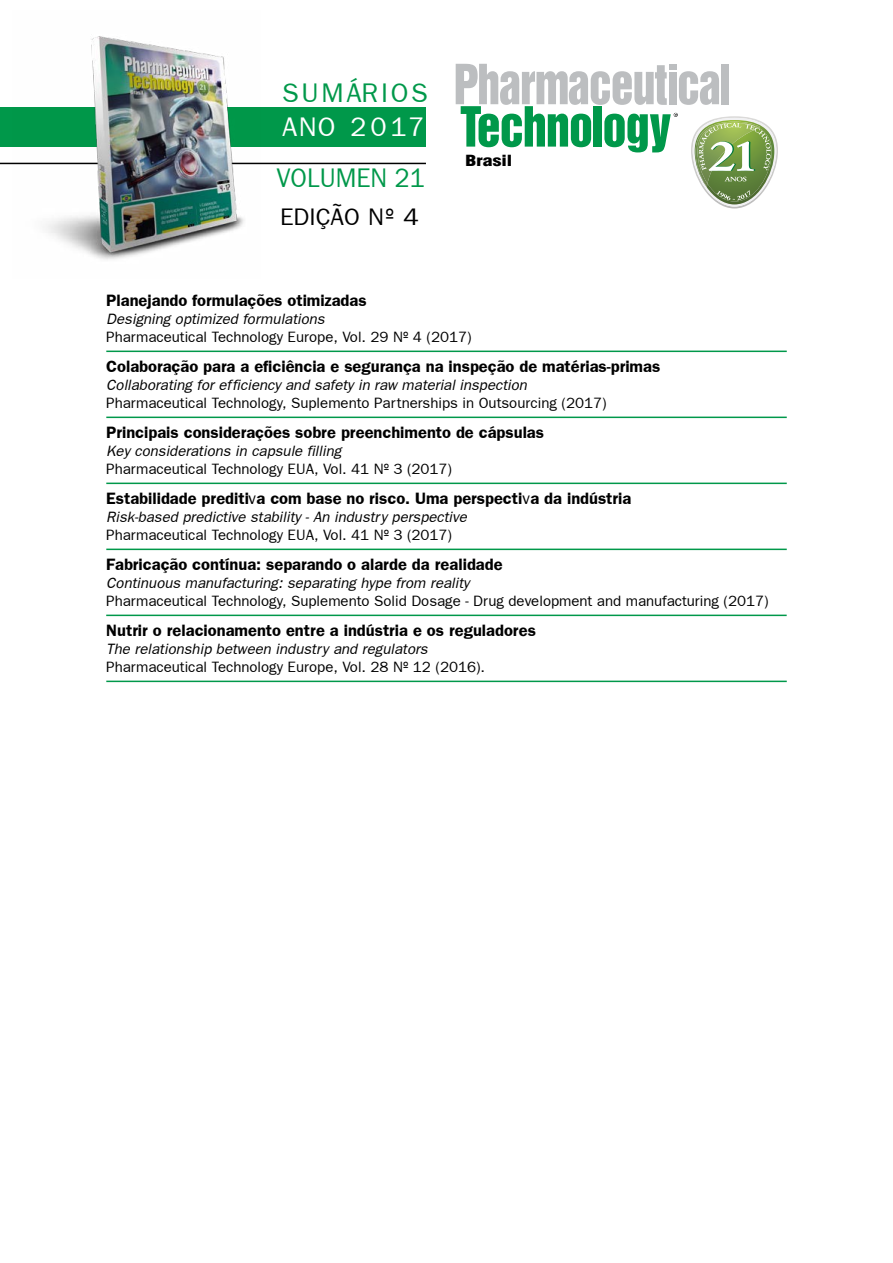
<style>
.page{position:relative;width:893px;height:1263px;background:#fff}
.page>*{position:absolute;margin:0;border:0;box-sizing:border-box;transform-origin:0 0}
.t1{font:27px "Frankfurt Gothic Plain";letter-spacing:.1em;color:#00984a;scale:.93 1}
.t2{font:27px "Frankfurt Gothic Plain";letter-spacing:.1em;color:#00984a}
.t3{font:27px "Frankfurt Gothic Plain";letter-spacing:.095em;color:#fff}
.t4{font:24px "Frankfurt Gothic Plain";color:#000}
.t5{font:700 16.5px "Frankfurt Gothic";color:#000}
.t6{font:15px "Frankfurt Gothic Plain";color:#000}
.t7{font:italic 15px "Frankfurt Gothic";color:#000}
.t8{font:15px "Switzerland Cond Black Plain";color:#000;scale:1.3 1}
.s1{font-family:"Frankfurt Gothic Plain";font-weight:400}
</style>
<div class="page">
<div style="left:0;top:108px;width:426px;height:39px;background:#00984a"></div>
<hr style="left:0;top:163px;width:426px;height:1px;background:#000">
<svg style="left:273px;top:162px;width:153px;height:3px"></svg>
<svg style="left:456px;top:64px;width:322px;height:144px"></svg>
<img style="left:13px;top:36px;width:248px;height:224px">
<hr style="left:106px;top:351px;width:681px;height:1px;background:#00984a">
<hr style="left:106px;top:417px;width:681px;height:1px;background:#00984a">
<hr style="left:106px;top:483px;width:681px;height:1px;background:#00984a">
<hr style="left:106px;top:549px;width:681px;height:1px;background:#00984a">
<hr style="left:106px;top:615px;width:681px;height:1px;background:#00984a">
<hr style="left:106px;top:681px;width:681px;height:1px;background:#00984a">
<h1 class="t2" style="left:282px;top:77px;width:145px">Sumários</h1>
<h1 class="t3" style="left:282px;top:111px;width:35px">AnO</h1>
<h1 class="t3" style="left:350px;top:111px;width:75px">2017</h1>
<h1 class="t1" style="left:276px;top:162px;width:161px">VOLUM EN 21</h1>
<h2 class="t4" style="left:280px;top:203px;width:140px">EDIÇÃO Nº 4</h2>
<p class="t8" style="left:466px;top:151px;width:37px">Brasil</p>
<p class="t5" style="left:106px;top:290px;width:262px">Planejando formulações otimizadas</p>
<p class="t7" style="left:106px;top:310px;width:220px">Designing optimized formulations</p>
<p class="t6" style="left:106px;top:328px;width:367px">Pharmaceutical Technology Europe, Vol. 29 Nº 4 (2017)</p>
<p class="t5" style="left:106px;top:356px;width:555px">Colaboração para a eficiência e segurança na inspeção de matérias-primas</p>
<p class="t7" style="left:106px;top:376px;width:422px">Collaborating for efficiency and safety in raw material inspection</p>
<p class="t6" style="left:106px;top:394px;width:502px">Pharmaceutical Technology, Suplemento Partnerships in Outsourcing (2017)</p>
<p class="t5" style="left:106px;top:422px;width:439px">Principais considerações sobre preenchimento de cápsulas</p>
<p class="t7" style="left:106px;top:442px;width:237px">Key considerations in capsule filling</p>
<p class="t6" style="left:106px;top:460px;width:347px">Pharmaceutical Technology EUA, Vol. 41 Nº 3 (2017)</p>
<p class="t5" style="left:106px;top:488px;width:527px">Estabilidade prediti<span class="s1">v</span>a com base no risco. Uma perspecti<span class="s1">v</span>a da indústria</p>
<p class="t7" style="left:106px;top:508px;width:362px">Risk-based predictive stability - An industry perspective</p>
<p class="t6" style="left:106px;top:526px;width:347px">Pharmaceutical Technology EUA, Vol. 41 Nº 3 (2017)</p>
<p class="t5" style="left:106px;top:554px;width:398px">Fabricação contínua: separando o alarde da realidade</p>
<p class="t7" style="left:106px;top:574px;width:365px">Continuous manufacturing: separating hype from reality</p>
<p class="t6" style="left:106px;top:592px;width:664px">Pharmaceutical Technology, Suplemento Solid Dosage - Drug development and manufacturing (2017)</p>
<p class="t5" style="left:106px;top:620px;width:431px">Nutrir o relacionamento entre a indústria e os reguladores</p>
<p class="t7" style="left:106px;top:640px;width:323px">The relationship between industry and regulators</p>
<p class="t6" style="left:106px;top:658px;width:380px">Pharmaceutical Technology Europe, Vol. 28 Nº 12 (2016).</p>
</div>
